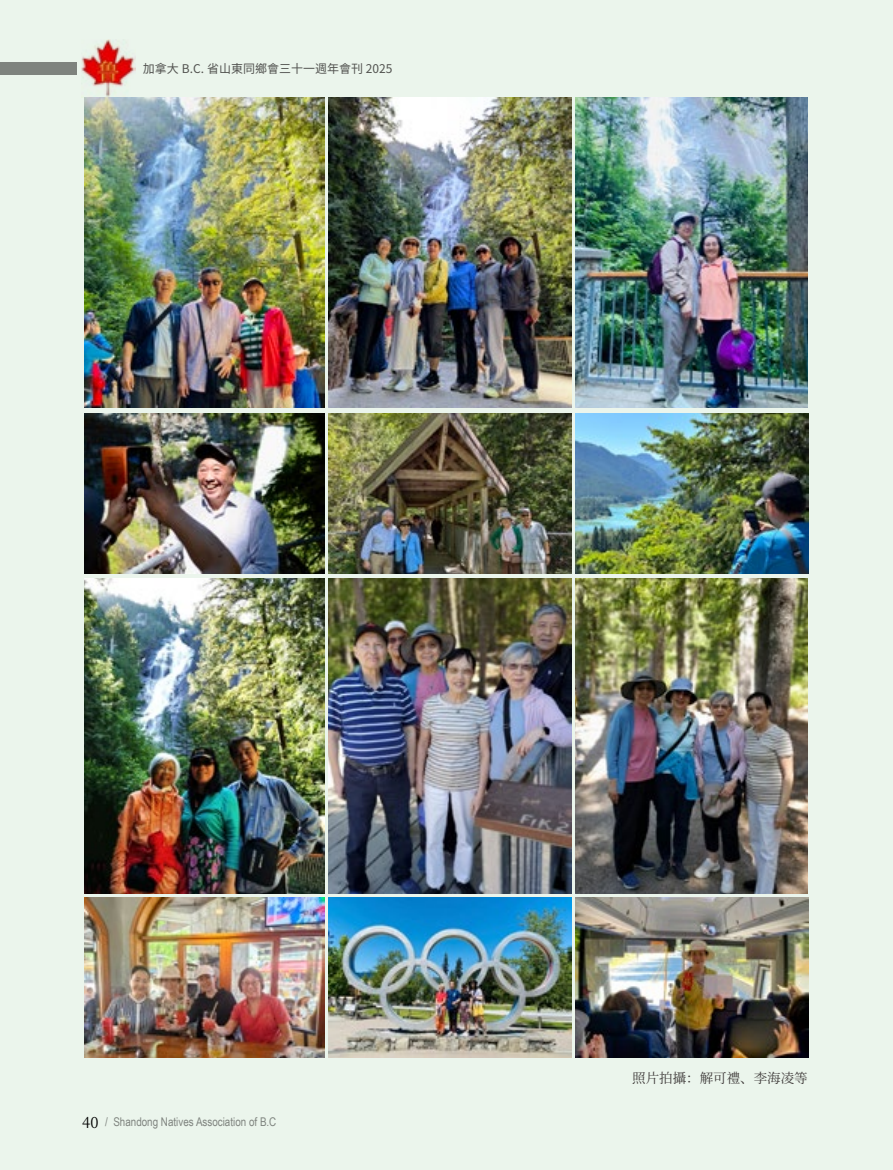
<style>
.page{position:relative;width:893px;height:1170px;background:#fff}
.page>*{position:absolute;margin:0;border:0;box-sizing:border-box;transform-origin:0 0}
.t1{font:13.5px "Source Han Serif CN";color:#3e3a39}
.t2{font:12px "Arial Narrow";color:#898989}
.t3{font:12px "Source Han Sans CN";color:#595757}
.s1{font-family:"Source Han Serif CN";font-size:15px;color:#000}
</style>
<div class="page">
<div style="left:0;top:0;width:893px;height:1169px;background:#ebf5ec"></div>
<img style="left:84px;top:98px;width:240px;height:310px">
<img style="left:84px;top:578px;width:240px;height:315px">
<img style="left:328px;top:98px;width:244px;height:310px">
<img style="left:328px;top:578px;width:244px;height:315px">
<img style="left:575px;top:98px;width:233px;height:310px">
<img style="left:575px;top:578px;width:233px;height:315px">
<img style="left:84px;top:413px;width:240px;height:160px">
<img style="left:85px;top:897px;width:240px;height:160px">
<img style="left:328px;top:413px;width:244px;height:160px">
<img style="left:328px;top:897px;width:244px;height:160px">
<img style="left:575px;top:413px;width:233px;height:160px">
<img style="left:576px;top:897px;width:233px;height:160px">
<p class="t3" style="left:143px;top:62px;width:251px">加拿大 B.C. 省山東同鄉會三十一週年會刊 2025</p>
<p class="t2" style="left:82px;top:1113px;width:196px"><span class="s1">40</span> / Shandong Natives Association of B.C</p>
<p class="t1" style="left:632px;top:1070px;width:177px">照片拍攝：解可禮、李海凌等</p>
</div>
